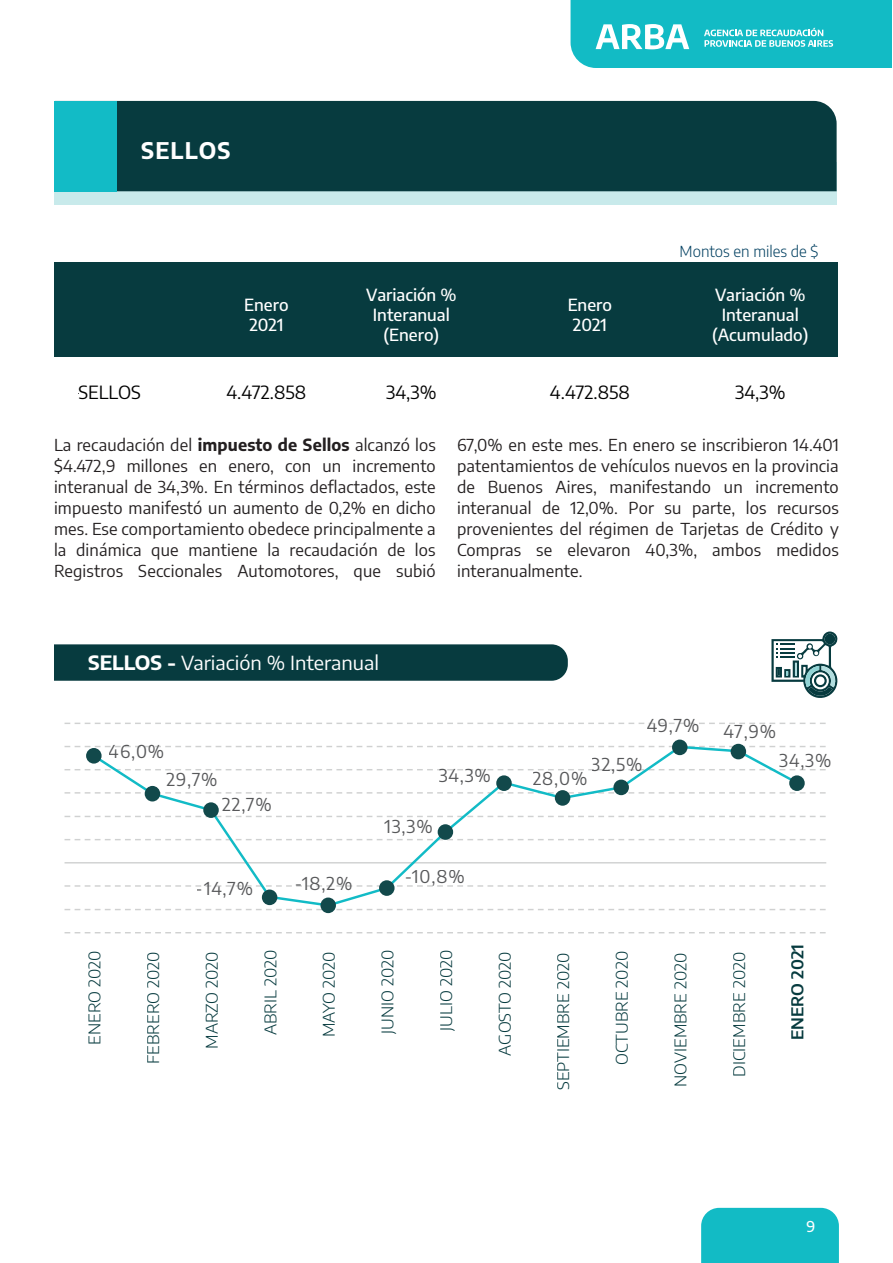
<style>
.page{position:relative;width:893px;height:1263px;background:#fff}
.page>*{position:absolute;margin:0;border:0;box-sizing:border-box;transform-origin:0 0}
.t1{font:700 22.5px "Encode Sans";letter-spacing:.05em;color:#fff}
.t2{font:19.5px "Encode Sans";color:#fff}
.t3{font:18.3px "Encode Sans";color:#000001}
.t4{font:17.85px "Encode Sans";letter-spacing:.05em;color:#57585a}
.t5{font:500 16.8px/20.1px "Encode Sans";color:#fff;text-align:center}
.t6{font:16.5px/21px "Encode Sans";letter-spacing:.01em;color:#231f20;text-align:justify}
.t7{font:300 16.05px "Encode Sans";color:#073b3f;scale:1.05 1}
.t8{font:600 16.05px "Encode Sans";letter-spacing:-.005em;color:#073b3f;scale:1.05 1}
.t9{font:300 15.15px "Encode Sans";color:#024061}
.t10{font:500 15px "Encode Sans";color:#fff}
.s1{font-weight:700}
</style>
<div class="page">
<div style="left:701px;top:1208px;width:138px;height:55px;background:#12bbc5"></div>
<svg style="left:571px;top:0;width:321px;height:68px;background:#29c1ca"></svg>
<svg style="left:54px;top:191px;width:783px;height:13px;background:#c2e5e7"></svg>
<div style="left:117px;top:101px;width:720px;height:90px;background:#073b3f"></div>
<div style="left:54px;top:101px;width:63px;height:90px;background:#12bbc6"></div>
<div style="left:54px;top:263px;width:783px;height:94px;background:#073b3f"></div>
<div style="left:54px;top:644px;width:514px;height:37px;background:#073b3f"></div>
<svg style="left:771px;top:631px;width:67px;height:67px"></svg>
<svg style="left:65px;top:723px;width:761px;height:1px"></svg>
<svg style="left:65px;top:746px;width:761px;height:1px"></svg>
<svg style="left:65px;top:769px;width:761px;height:1px"></svg>
<svg style="left:65px;top:792px;width:761px;height:1px"></svg>
<svg style="left:65px;top:816px;width:761px;height:1px"></svg>
<svg style="left:65px;top:839px;width:761px;height:1px"></svg>
<svg style="left:65px;top:885px;width:761px;height:2px"></svg>
<svg style="left:65px;top:909px;width:761px;height:1px"></svg>
<svg style="left:65px;top:932px;width:761px;height:1px"></svg>
<hr style="left:65px;top:862px;width:761px;height:1px;background:#d0d1d1">
<svg style="left:90px;top:744px;width:710px;height:162px"></svg>
<div style="left:86px;top:748px;width:16px;height:15px;background:#12494b;border-radius:50%"></div>
<div style="left:145px;top:786px;width:15px;height:15px;background:#12494b;border-radius:50%"></div>
<div style="left:203px;top:802px;width:16px;height:16px;background:#12494b;border-radius:50%"></div>
<div style="left:262px;top:889px;width:15px;height:16px;background:#12494b;border-radius:50%"></div>
<div style="left:320px;top:897px;width:16px;height:16px;background:#12494b;border-radius:50%"></div>
<div style="left:379px;top:880px;width:16px;height:16px;background:#12494b;border-radius:50%"></div>
<div style="left:438px;top:824px;width:15px;height:16px;background:#12494b;border-radius:50%"></div>
<div style="left:496px;top:775px;width:16px;height:16px;background:#12494b;border-radius:50%"></div>
<div style="left:555px;top:790px;width:15px;height:16px;background:#12494b;border-radius:50%"></div>
<div style="left:613px;top:780px;width:16px;height:15px;background:#12494b;border-radius:50%"></div>
<div style="left:672px;top:739px;width:15px;height:16px;background:#12494b;border-radius:50%"></div>
<div style="left:731px;top:744px;width:15px;height:15px;background:#12494b;border-radius:50%"></div>
<div style="left:789px;top:775px;width:16px;height:16px;background:#12494b;border-radius:50%"></div>
<p class="t1" style="left:141px;top:134px;width:91px">SELLOS</p>
<p class="t9" style="left:680px;top:241px;width:140px">Montos en miles de $</p>
<p class="t5" style="left:244px;top:294px;width:46px">Enero<br>2021</p>
<p class="t5" style="left:366px;top:283px;width:92px">Variación %<br>Interanual (Enero)</p>
<p class="t5" style="left:568px;top:294px;width:46px">Enero<br>2021</p>
<p class="t5" style="left:712px;top:283px;width:98px">Variación %<br>Interanual (Acumulado)</p>
<p class="t3" style="left:78px;top:379px;width:64px">SELLOS</p>
<p class="t3" style="left:226px;top:379px;width:81px">4.472.858</p>
<p class="t3" style="left:386px;top:379px;width:52px">34,3%</p>
<p class="t3" style="left:550px;top:379px;width:81px">4.472.858</p>
<p class="t3" style="left:735px;top:379px;width:52px">34,3%</p>
<p class="t6" style="left:54px;top:433px;width:383px">La recaudación del <span class="s1">impuesto de Sellos</span> alcanzó los $4.472,9 millones en enero, con un incremento interanual de 34,3%. En términos deflactados, este impuesto manifestó un aumento de 0,2% en dicho mes. Ese comportamiento obedece principalmente a la dinámica que mantiene la recaudación de los Registros Seccionales Automotores, que subió</p>
<p class="t6" style="left:457px;top:433px;width:383px">67,0% en este mes. En enero se inscribieron 14.401 patentamientos de vehículos nuevos en la provincia de Buenos Aires, manifestando un incremento interanual de 12,0%. Por su parte, los recursos provenientes del régimen de Tarjetas de Crédito y Compras se elevaron 40,3%, ambos medidos interanualmente.</p>
<p class="t2" style="left:88px;top:649px;width:292px"><span class="s1">SELLOS -</span> Variación % Interanual</p>
<p class="t4" style="left:109px;top:739px;width:57px">46,0%</p>
<p class="t4" style="left:166px;top:767px;width:53px">29,7%</p>
<p class="t4" style="left:222px;top:791px;width:51px">22,7%</p>
<p class="t4" style="left:647px;top:713px;width:54px">49,7%</p>
<p class="t4" style="left:723px;top:719px;width:54px">47,9%</p>
<p class="t4" style="left:592px;top:751px;width:52px">32,5%</p>
<p class="t4" style="left:439px;top:762px;width:54px">34,3%</p>
<p class="t4" style="left:533px;top:766px;width:56px">28,0%</p>
<p class="t4" style="left:779px;top:747px;width:54px">34,3%</p>
<p class="t4" style="left:384px;top:814px;width:50px">13,3%</p>
<p class="t4" style="left:196px;top:876px;width:59px">-14,7%</p>
<p class="t4" style="left:294px;top:870px;width:60px">-18,2%</p>
<p class="t4" style="left:404px;top:864px;width:62px">-10,8%</p>
<p class="t7" style="left:83px;top:1044px;width:91px;rotate:-90deg">ENERO 2020</p>
<p class="t7" style="left:142px;top:1064px;width:109px;rotate:-90deg">FEBRERO 2020</p>
<p class="t7" style="left:201px;top:1049px;width:94px;rotate:-90deg">MARZO 2020</p>
<p class="t7" style="left:259px;top:1035px;width:83px;rotate:-90deg">ABRIL 2020</p>
<p class="t7" style="left:318px;top:1037px;width:83px;rotate:-90deg">MAYO 2020</p>
<p class="t7" style="left:376px;top:1034px;width:82px;rotate:-90deg">JUNIO 2020</p>
<p class="t7" style="left:435px;top:1031px;width:79px;rotate:-90deg">JULIO 2020</p>
<p class="t7" style="left:494px;top:1055px;width:100px;rotate:-90deg">AGOSTO 2020</p>
<p class="t7" style="left:552px;top:1090px;width:132px;rotate:-90deg">SEPTIEMBRE 2020</p>
<p class="t7" style="left:611px;top:1065px;width:110px;rotate:-90deg">OCTUBRE 2020</p>
<p class="t7" style="left:669px;top:1087px;width:129px;rotate:-90deg">NOVIEMBRE 2020</p>
<p class="t7" style="left:728px;top:1076px;width:120px;rotate:-90deg">DICIEMBRE 2020</p>
<p class="t8" style="left:786px;top:1040px;width:93px;rotate:-90deg">ENERO 2021</p>
<p class="t10" style="left:806px;top:1216px;width:10px">9</p>
</div>
